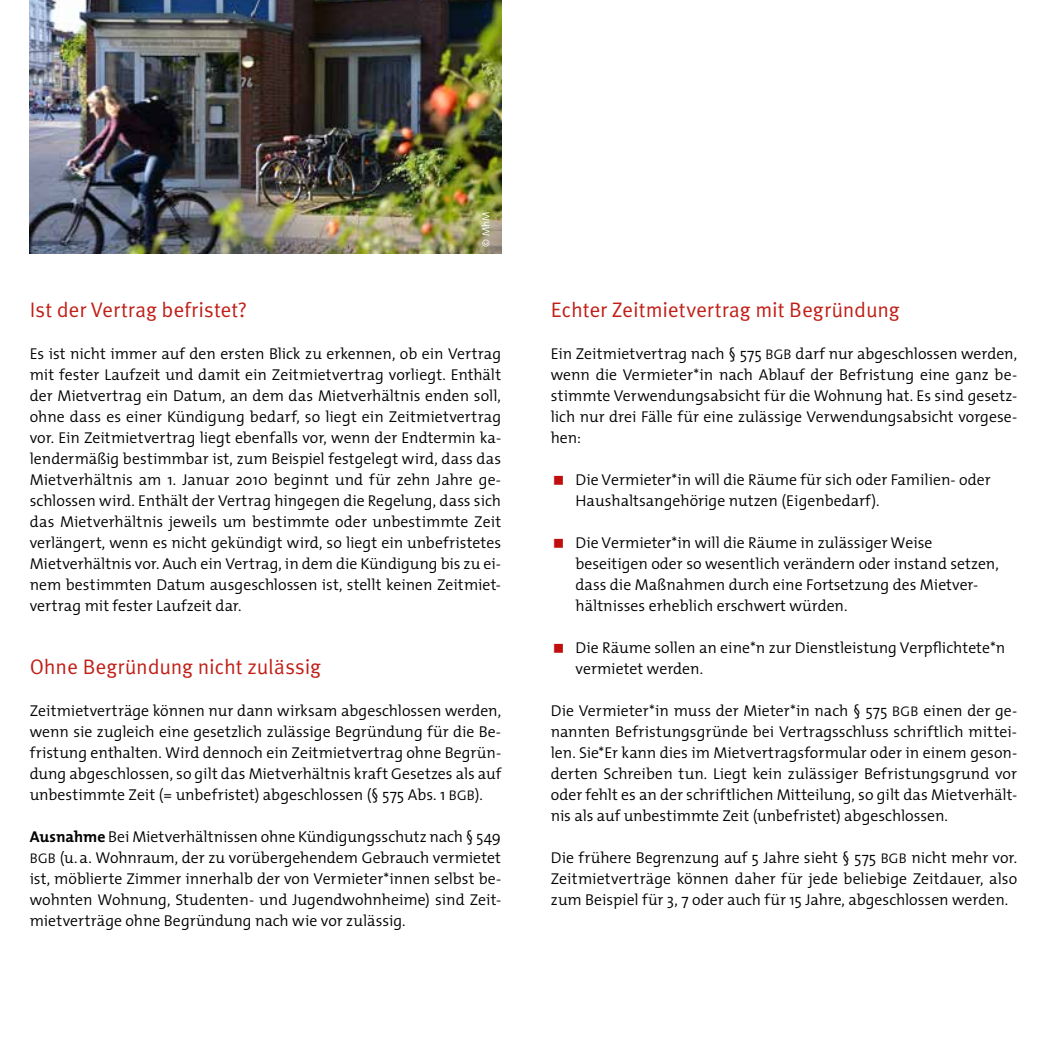
<style>
.page{position:relative;width:1042px;height:1042px;background:#fff}
.page>*{position:absolute;margin:0;border:0;box-sizing:border-box;transform-origin:0 0}
.t1{font:21px "Meta Pro";letter-spacing:-.005em;color:#c12018}
.t2{font:300 15.75px/21px "The Mix";color:#000;text-align:justify}
.t3{font:300 10.5px "The Mix";color:#fefefe}
.s1{font-family:"The Mix Semi Light Caps";font-weight:400;font-size:14px}
.s2{font-weight:700}
</style>
<div class="page">
<img style="left:30px;top:1px;width:471px;height:253px">
<p class="t3" style="left:477px;top:247px;width:37px;rotate:-90deg">© MhM</p>
<h1 class="t1" style="left:30px;top:296px;width:219px">Ist der Vertrag befristet?</h1>
<p class="t2" style="left:30px;top:342px;width:473px">Es ist nicht immer auf den ersten Blick zu erkennen, ob ein Vertrag mit fester Laufzeit und damit ein Zeitmietvertrag vorliegt. Enthält der Mietvertrag ein Datum, an dem das Mietverhältnis enden soll, ohne dass es einer Kündigung bedarf, so liegt ein Zeitmietvertrag vor. Ein Zeitmietvertrag liegt ebenfalls vor, wenn der Endtermin ka&shy;lendermäßig bestimmbar ist, zum Beispiel festgelegt wird, dass das Mietverhältnis am 1. Januar 2010 beginnt und für zehn Jahre ge&shy;schlossen wird. Enthält der Vertrag hingegen die Regelung, dass sich das Mietverhältnis jeweils um bestimmte oder unbestimmte Zeit verlängert, wenn es nicht gekündigt wird, so liegt ein unbefristetes Mietverhältnis vor. Auch ein Vertrag, in dem die Kündigung bis zu ei&shy;nem bestimmten Datum ausgeschlossen ist, stellt keinen Zeitmiet&shy;vertrag mit fester Laufzeit dar.</p>
<h1 class="t1" style="left:30px;top:653px;width:293px">Ohne Begründung nicht zulässig</h1>
<p class="t2" style="left:30px;top:699px;width:473px">Zeitmietverträge können nur dann wirksam abgeschlossen werden, wenn sie zugleich eine gesetzlich zulässige Begründung für die Be&shy;fristung enthalten. Wird dennoch ein Zeitmietvertrag ohne Begrün&shy;dung abgeschlossen, so gilt das Mietverhältnis kraft Gesetzes als auf unbestimmte Zeit (= unbefristet) abgeschlossen (§ 575 Abs. 1 <span class="s1">BGB</span>).</p>
<p class="t2" style="left:30px;top:825px;width:473px"><span class="s2">Ausnahme</span> Bei Mietverhältnissen ohne Kündigungsschutz nach § 549<br><span class="s1">BGB</span> (u. a. Wohnraum, der zu vorübergehendem Gebrauch vermietet ist, möblierte Zimmer innerhalb der von Vermieter*innen selbst be&shy;wohnten Wohnung, Studenten- und Jugendwohnheime) sind Zeit&shy;mietverträge ohne Begründung nach wie vor zulässig.</p>
<h1 class="t1" style="left:551px;top:296px;width:350px">Echter Zeitmietvertrag mit Begründung</h1>
<p class="t2" style="left:551px;top:342px;width:468px">Ein Zeitmietvertrag nach § 575 <span class="s1">BGB</span> darf nur abgeschlossen werden, wenn die Vermieter*in nach Ablauf der Befristung eine ganz be&shy;stimmte Verwendungsabsicht für die Wohnung hat. Es sind gesetz&shy;lich nur drei Fälle für eine zulässige Verwendungsabsicht vorgese&shy;hen:</p>
<p class="t2" style="left:575px;top:468px;width:417px">Die Vermieter*in will die Räume für sich oder Familien- oder<br>Haushaltsangehörige nutzen (Eigenbedarf).</p>
<p class="t2" style="left:575px;top:531px;width:425px;text-align:left">Die Vermieter*in will die Räume in zulässiger Weise<br>be seitigen oder so wesentlich verändern oder instand setzen, dass die Maßnahmen durch eine Fortsetzung des Mietver&shy;hältnisses erheblich erschwert würden.</p>
<p class="t2" style="left:575px;top:636px;width:431px">Die Räume sollen an eine*n zur Dienstleistung Verpflichtete*n vermietet werden.</p>
<p class="t2" style="left:551px;top:699px;width:468px">Die Vermieter*in muss der Mieter*in nach § 575 <span class="s1">BGB</span> einen der ge&shy;nannten Befristungsgründe bei Vertragsschluss schriftlich mittei&shy;len. Sie*Er kann dies im Mietvertragsformular oder in einem geson&shy;derten Schreiben tun. Liegt kein zulässiger Befristungsgrund vor oder fehlt es an der schriftlichen Mitteilung, so gilt das Mietverhält&shy;nis als auf unbestimmte Zeit (unbefristet) abgeschlossen.</p>
<p class="t2" style="left:551px;top:846px;width:468px">Die frühere Begrenzung auf 5 Jahre sieht § 575 <span class="s1">BGB</span> nicht mehr vor.<br>Zeitmietverträge können daher für jede beliebige Zeitdauer, also zum Beispiel für 3, 7 oder auch für 15 Jahre, abgeschlossen werden.</p>
</div>
